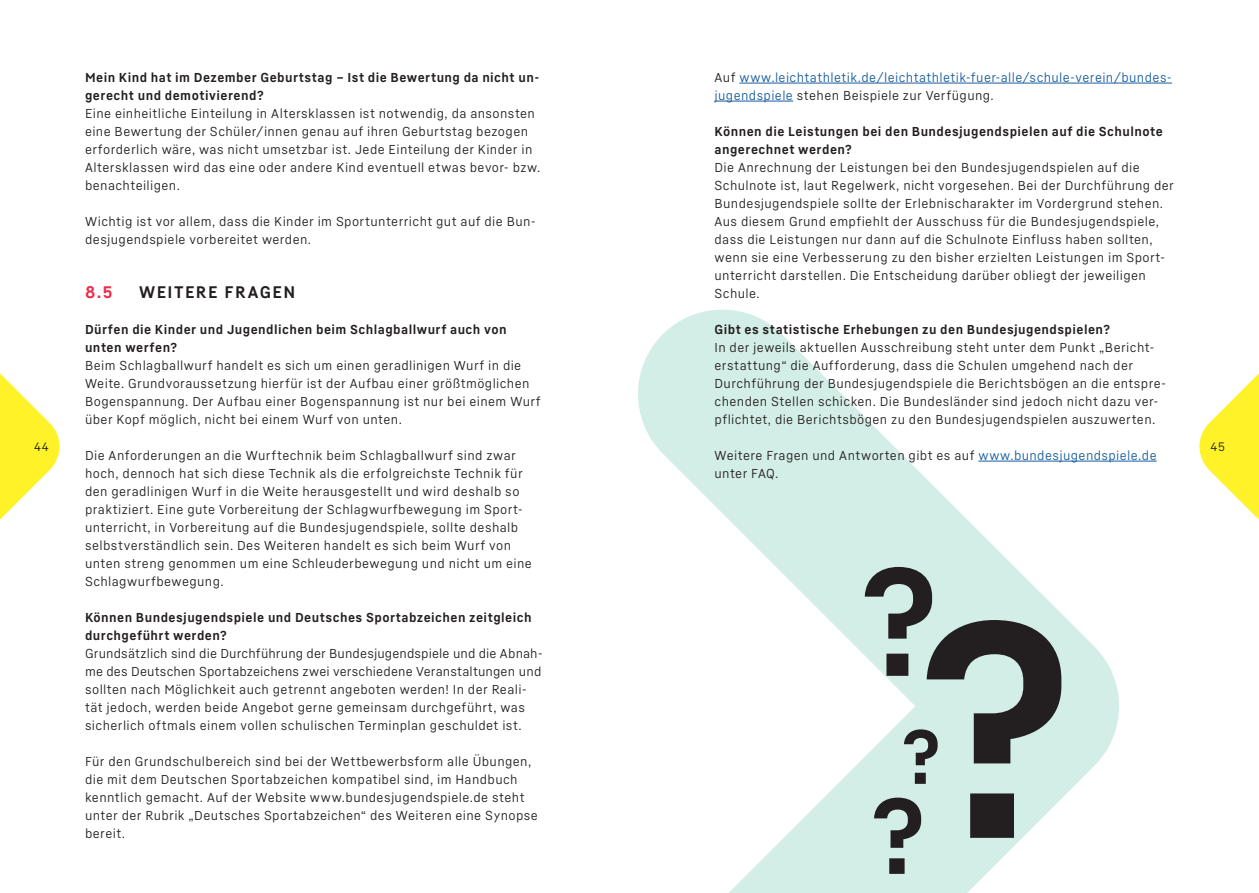
<style>
.page{position:relative;width:1259px;height:893px;background:#fff}
.page>*{position:absolute;margin:0;border:0;box-sizing:border-box;transform-origin:0 0}
.t1{font:700 300px "Fabrikat Normal";color:#231f20}
.t2{font:700 150px "Fabrikat Normal";color:#231f20}
.t3{font:700 105px "Fabrikat Normal";color:#231f20}
.t4{font:700 75px "Fabrikat Normal";color:#231f20}
.t5{font:700 16.5px "Fabrikat Normal";letter-spacing:.085em;color:#231f20}
.t6{font:700 16.5px "Fabrikat Normal";color:#ed2a47}
.t7{font:12.75px/18px "Fabrikat Normal";letter-spacing:.03em;color:#231f20}
.t8{font:700 12.75px/18px "Fabrikat Normal";letter-spacing:.035em;color:#231f20}
.t9{font:12.75px/18px "Fabrikat Normal";letter-spacing:.03em;color:#175d9e}
.t10{font:12px "Fabrikat Normal";color:#231f20}
.s1{color:#231f20}
.s2{color:#175d9e}
</style>
<div class="page">
<svg style="left:0;top:373px;width:60px;height:147px"></svg>
<svg style="left:1199px;top:373px;width:60px;height:147px"></svg>
<svg style="left:638px;top:309px;width:481px;height:584px"></svg>
<hr style="left:739px;top:83px;width:433px;height:1px;background:#175d9e">
<hr style="left:714px;top:101px;width:79px;height:1px;background:#175d9e">
<hr style="left:978px;top:461px;width:178px;height:1px;background:#175d9e">
<p class="t9" style="left:714px;top:68px;width:459px"><span class="s1">Auf</span> www.leichtathletik.de/leichtathletik-fuer-alle/schule-verein/bundes&shy;jugendspiele <span class="s1">stehen Beispiele zur Verfügung.</span></p>
<p class="t8" style="left:714px;top:122px;width:450px">Können die Leistungen bei den Bundesjugendspielen auf die Schulnote angerechnet werden?</p>
<p class="t7" style="left:714px;top:158px;width:461px">Die Anrechnung der Leistungen bei den Bundesjugendspielen auf die Schulnote ist, laut Regelwerk, nicht vorgesehen. Bei der Durchführung der Bundesjugendspiele sollte der Erlebnischarakter im Vordergrund stehen.<br>Aus diesem Grund empfiehlt der Ausschuss für die Bundesjugendspiele, dass die Leistungen nur dann auf die Schulnote Einfluss haben sollten, wenn sie eine Verbesserung zu den bisher erzielten Leistungen im Sport&shy;unterricht darstellen. Die Entscheidung darüber obliegt der jeweiligen Schule.</p>
<p class="t8" style="left:714px;top:320px;width:397px">Gibt es statistische Erhebungen zu den Bundesjugendspielen?</p>
<p class="t7" style="left:714px;top:338px;width:453px">In der jeweils aktuellen Ausschreibung steht unter dem Punkt „Bericht&shy;erstattung“ die Aufforderung, dass die Schulen umgehend nach der Durchführung der Bundesjugendspiele die Berichtsbögen an die entspre&shy;chenden Stellen schicken. Die Bundesländer sind jedoch nicht dazu ver&shy;pflichtet, die Berichtsbögen zu den Bundesjugendspielen auszuwerten.</p>
<p class="t7" style="left:714px;top:446px;width:444px">Weitere Fragen und Antworten gibt es auf <span class="s2">www.bundesjugendspiele.de </span>unter FAQ.</p>
<p class="t8" style="left:85px;top:68px;width:456px">Mein Kind hat im Dezember Geburtstag – Ist die Bewertung da nicht un&shy;gerecht und demotivierend?</p>
<p class="t7" style="left:85px;top:104px;width:457px">Eine einheitliche Einteilung in Altersklassen ist notwendig, da ansonsten eine Bewertung der Schüler/innen genau auf ihren Geburtstag bezogen erforderlich wäre, was nicht umsetzbar ist. Jede Einteilung der Kinder in Altersklassen wird das eine oder andere Kind eventuell etwas bevor- bzw. benachteiligen.</p>
<p class="t7" style="left:85px;top:212px;width:452px">Wichtig ist vor allem, dass die Kinder im Sportunterricht gut auf die Bun&shy;desjugendspiele vorbereitet werden.</p>
<p class="t6" style="left:85px;top:281px;width:29px">8.5</p>
<p class="t5" style="left:139px;top:281px;width:158px">WEITERE FRAGEN</p>
<p class="t8" style="left:85px;top:320px;width:423px">Dürfen die Kinder und Jugendlichen beim Schlagballwurf auch von unten werfen?</p>
<p class="t7" style="left:85px;top:356px;width:457px">Beim Schlagballwurf handelt es sich um einen geradlinigen Wurf in die Weite. Grundvoraussetzung hierfür ist der Aufbau einer größtmöglichen Bogenspannung. Der Aufbau einer Bogenspannung ist nur bei einem Wurf über Kopf möglich, nicht bei einem Wurf von unten.</p>
<p class="t7" style="left:85px;top:446px;width:448px">Die Anforderungen an die Wurftechnik beim Schlagballwurf sind zwar hoch, dennoch hat sich diese Technik als die erfolgreichste Technik für den geradlinigen Wurf in die Weite herausgestellt und wird deshalb so praktiziert. Eine gute Vorbereitung der Schlagwurfbewegung im Sport&shy;unterricht, in Vorbereitung auf die Bundesjugendspiele, sollte deshalb selbstverständlich sein. Des Weiteren handelt es sich beim Wurf von unten streng genommen um eine Schleuderbewegung und nicht um eine Schlagwurfbewegung.</p>
<p class="t8" style="left:85px;top:608px;width:448px">Können Bundesjugendspiele und Deutsches Sportabzeichen zeitgleich durchgeführt werden?</p>
<p class="t7" style="left:85px;top:644px;width:459px">Grundsätzlich sind die Durchführung der Bundesjugendspiele und die Abnah&shy;me des Deutschen Sportabzeichens zwei verschiedene Veranstaltungen und sollten nach Möglichkeit auch getrennt angeboten werden! In der Reali&shy;tät jedoch, werden beide Angebot gerne gemeinsam durchgeführt, was sicherlich oftmals einem vollen schulischen Terminplan geschuldet ist.</p>
<p class="t7" style="left:85px;top:752px;width:454px">Für den Grundschulbereich sind bei der Wettbewerbsform alle Übungen, die mit dem Deutschen Sportabzeichen kompatibel sind, im Handbuch kenntlich gemacht. Auf der Website www.bundesjugendspiele.de steht unter der Rubrik „Deutsches Sportabzeichen“ des Weiteren eine Synopse bereit.</p>
<p class="t10" style="left:34px;top:439px;width:16px">44</p>
<p class="t10" style="left:1210px;top:439px;width:16px">45</p>
<h2 class="t2" style="left:860px;top:521px;width:79px">?</h2>
<h1 class="t1" style="left:917px;top:529px;width:157px">?</h1>
<h3 class="t4" style="left:901px;top:707px;width:40px">?</h3>
<h3 class="t3" style="left:871px;top:766px;width:56px">?</h3>
</div>
